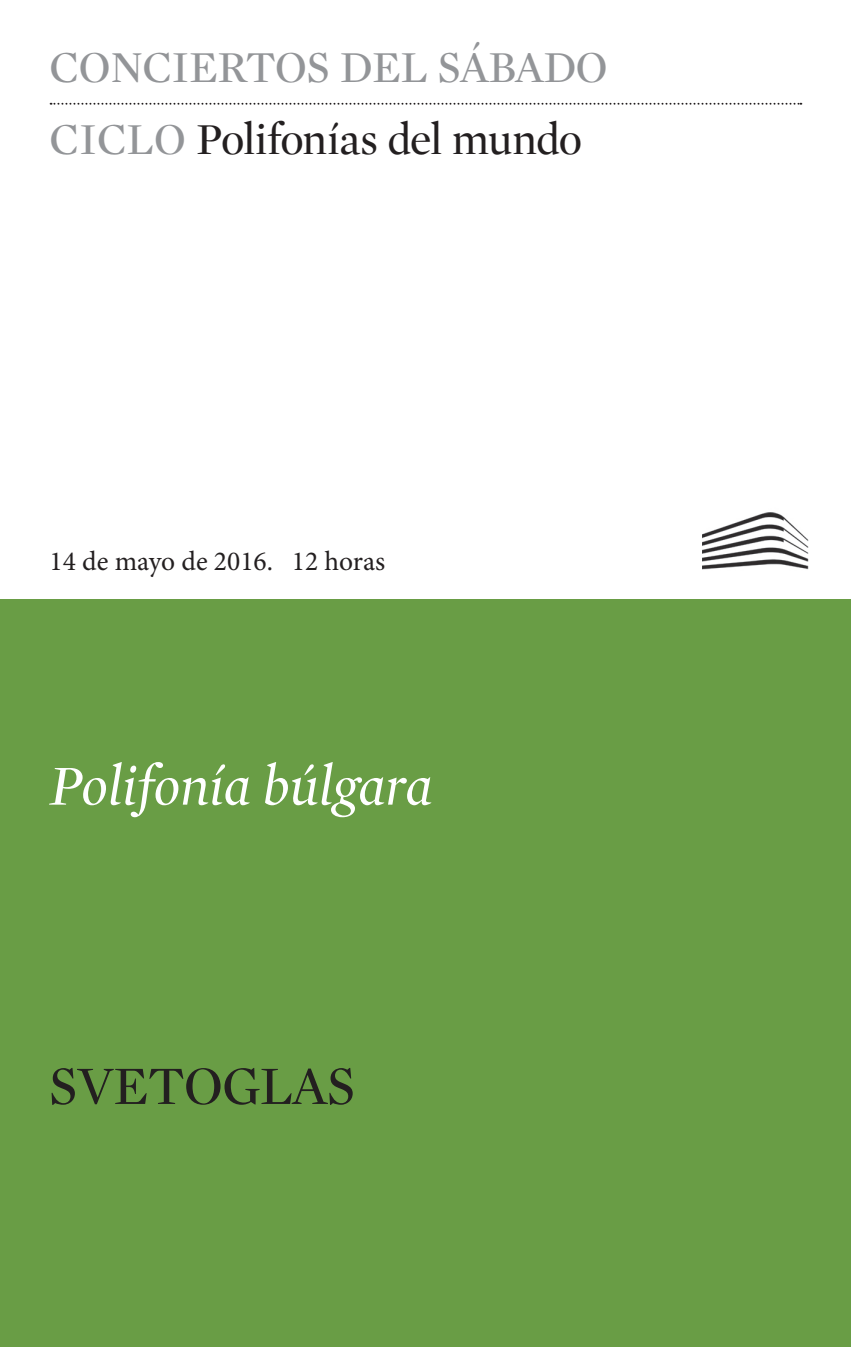
<style>
.page{position:relative;width:851px;height:1347px;background:#fff}
.page>*{position:absolute;margin:0;border:0;box-sizing:border-box;transform-origin:0 0}
.t1{font:italic 57.5px "Mercury Display";color:#fff}
.t2{font:55px "Mercury Display";letter-spacing:-.01em;color:#231f20}
._2_Programa_standard{font:45px "Mercury Display";letter-spacing:-.02em;color:#231f20}
._1_Portada_Concierto{font:45px "Mercury Display";letter-spacing:-.01em;color:#939598}
._1_Portada_fecha{font:27.5px "Minion Pro";color:#231f20}
.s1{color:#939598}
</style>
<div class="page">
<div style="left:0;top:599px;width:850px;height:747px;background:#699d45"></div>
<svg style="left:51px;top:103px;width:750px;height:2px"></svg>
<img style="left:702px;top:512px;width:106px;height:58px">
<p class="_1_Portada_Concierto" style="left:50px;top:38px;width:559px">CONCIERTOS DEL SÁBADO</p>
<p class="_2_Programa_standard" style="left:50px;top:111px;width:534px"><span class="s1">CICLO</span> Polifonías del mundo</p>
<p class="_1_Portada_fecha" style="left:50px;top:543px;width:337px">14 de mayo de 2016. 12 horas</p>
<p class="t1" style="left:50px;top:749px;width:384px">Polifonía búlgara</p>
<p class="t2" style="left:49px;top:1051px;width:308px">SVETOGLAS</p>
</div>
